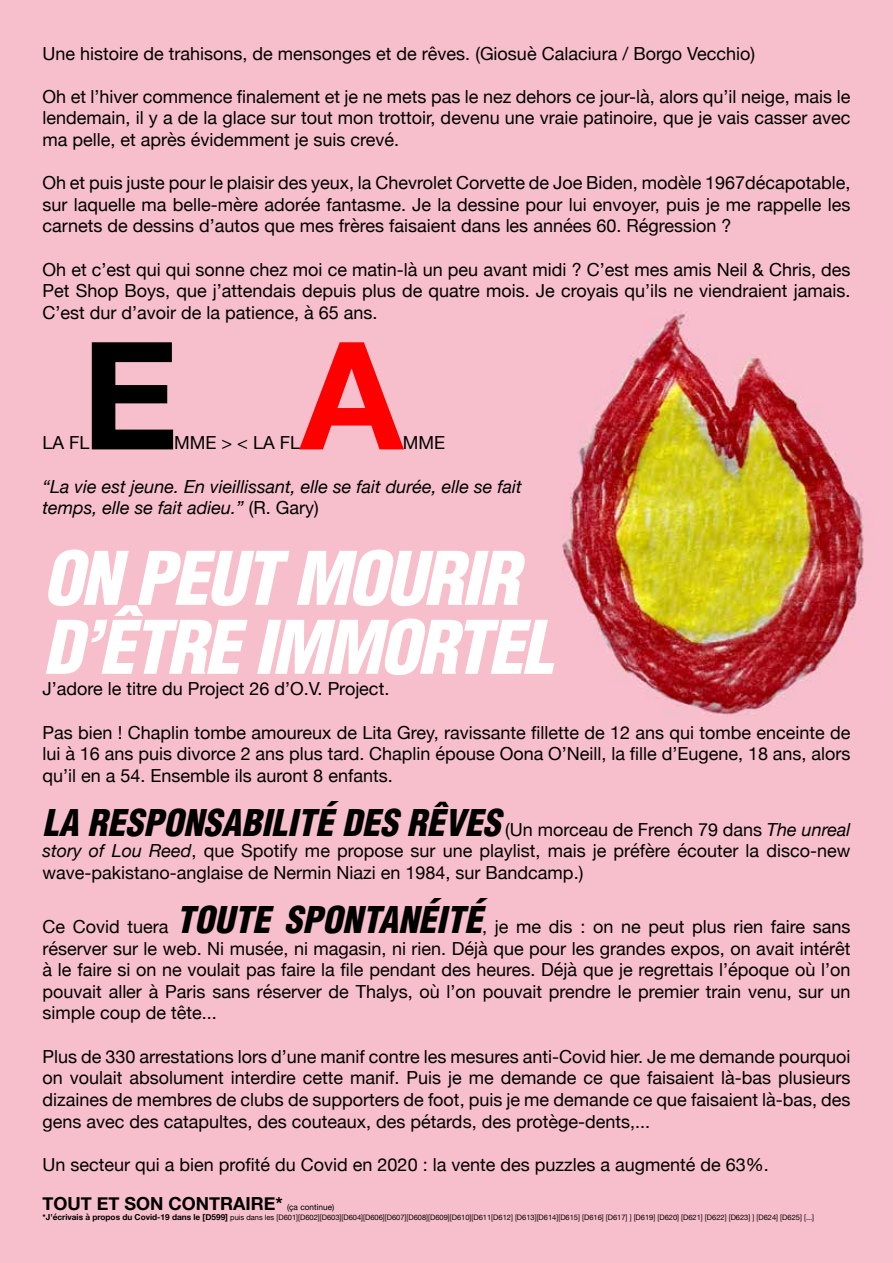
<style>
.page{position:relative;width:893px;height:1263px;background:#f7bfcc}
.page>*{position:absolute;margin:0;border:0;box-sizing:border-box;transform-origin:0 0}
.t1{font:700 150px "Helvetica Neue";color:#000}
.t2{font:700 150px "Helvetica Neue";color:#f00}
.t3{font:italic 900 condensed 72px/69px "Helvetica LT Std";letter-spacing:-.03em;color:#fff}
.t4{font:italic 900 condensed 36px "Helvetica LT Std";color:#000}
.t5{font:18px/21.6px "Helvetica Neue";color:#000;text-align:justify}
.t6{font:italic 18px/21.6px "Helvetica Neue";color:#000}
.t7{font:7.5px "Helvetica Neue";color:#000}
.s1{font-style:normal}
.s2{font-family:"Helvetica Neue";font-weight:400;font-style:normal;font-stretch:normal;font-size:18px}
.s3{font-family:"Helvetica Neue";font-weight:400;font-stretch:normal;font-size:18px}
.s4{font-style:italic}
.s5{font-family:"Helvetica LT Std";font-weight:900;font-style:italic;font-stretch:condensed;font-size:36px}
.s6{font-weight:700}
.s7{font-size:8.25px}
.s8{font-weight:700;font-size:8.25px}
</style>
<div class="page">
<img style="left:563px;top:312px;width:301px;height:405px">
<p class="t5" style="left:43px;top:43px;width:714px">Une histoire de trahisons, de mensonges et de rêves. (Giosuè Calaciura / Borgo Vecchio)</p>
<p class="t5" style="left:43px;top:87px;width:809px">Oh et l’hiver commence finalement et je ne mets pas le nez dehors ce jour-là, alors qu’il neige, mais le lendemain, il y a de la glace sur tout mon trottoir, devenu une vraie patinoire, que je vais casser avec ma pelle, et après évidemment je suis crevé.</p>
<p class="t5" style="left:43px;top:173px;width:809px">Oh et puis juste pour le plaisir des yeux, la Chevrolet Corvette de Joe Biden, modèle 1967décapotable, sur laquelle ma belle-mère adorée fantasme. Je la dessine pour lui envoyer, puis je me rappelle les carnets de dessins d’autos que mes frères faisaient dans les années 60. Régression ?</p>
<p class="t5" style="left:43px;top:259px;width:809px">Oh et c’est qui qui sonne chez moi ce matin-là un peu avant midi ? C’est mes amis Neil &amp; Chris, des Pet Shop Boys, que j’attendais depuis plus de quatre mois. Je croyais qu’ils ne viendraient jamais.<br>C’est dur d’avoir de la patience, à 65 ans.</p>
<h1 class="t1" style="left:81px;top:278px;width:99px">E</h1>
<h1 class="t2" style="left:300px;top:278px;width:104px">A</h1>
<p class="t5" style="left:403px;top:433px;width:44px">MME</p>
<p class="t6" style="left:43px;top:476px;width:481px">“La vie est jeune. En vieillissant, elle se fait durée, elle se fait temps, elle se fait adieu.” <span class="s1">(R. Gary)</span></p>
<h2 class="t3" style="left:43px;top:545px;width:512px">ON PEUT MOURIR<br>D’ÊTRE IMMORTEL</h2>
<p class="t5" style="left:43px;top:679px;width:348px">J’adore le titre du Project 26 d’O.V. Project.</p>
<p class="t5" style="left:43px;top:722px;width:809px">Pas bien ! Chaplin tombe amoureux de Lita Grey, ravissante fillette de 12 ans qui tombe enceinte de lui à 16 ans puis divorce 2 ans plus tard. Chaplin épouse Oona O’Neill, la fille d’Eugene, 18 ans, alors qu’il en a 54. Ensemble ils auront 8 enfants.</p>
<h3 class="t4" style="left:43px;top:800px;width:809px">LA RESPONSABILITÉ DES RÊVES <span class="s2">(Un morceau de French 79 dans</span> <span class="s3">The unreal</span></h3>
<p class="t5" style="left:43px;top:841px;width:809px"><span class="s4">story of Lou Reed</span>, que Spotify me propose sur une playlist, mais je préfère écouter la disco-new wave-pakistano-anglaise de Nermin Niazi en 1984, sur Bandcamp.)</p>
<p class="t5" style="left:43px;top:917px;width:809px">Ce Covid tuera <span class="s5">TOUTE SPONTANÉITÉ</span>, je me dis : on ne peut plus rien faire sans réserver sur le web. Ni musée, ni magasin, ni rien. Déjà que pour les grandes expos, on avait intérêt à le faire si on ne voulait pas faire la file pendant des heures. Déjà que je regrettais l’époque où l’on pouvait aller à Paris sans réserver de Thalys, où l’on pouvait prendre le premier train venu, sur un simple coup de tête...</p>
<p class="t5" style="left:43px;top:1046px;width:809px">Plus de 330 arrestations lors d’une manif contre les mesures anti-Covid hier. Je me demande pourquoi on voulait absolument interdire cette manif. Puis je me demande ce que faisaient là-bas plusieurs dizaines de membres de clubs de supporters de foot, puis je me demande ce que faisaient là-bas, des gens avec des catapultes, des couteaux, des pétards, des protège-dents,...</p>
<p class="t5" style="left:43px;top:1145px;width:728px;line-height:39.6px">Un secteur qui a bien profité du Covid en 2020 : la vente des puzzles a augmenté de 63%.<br><span class="s6">TOUT ET SON CONTRAIRE*</span> <span class="s7">(ça continue)</span></p>
<p class="t7" style="left:43px;top:1212px;width:773px"><span class="s8">*J’écrivais à propos du Covid-19 dans le [D599]</span> puis dans les [D601][D602][D603][D604][D606][D607][D608][D609][D610][D611[D612] [D613][D614][D615] [D616] [D617] ] [D619] [D620] [D621] [D622] [D623] ] [D624] [D625] [...]</p>
<p class="t5" style="left:43px;top:433px;width:49px">LA FL</p>
<p class="t5" style="left:174px;top:433px;width:127px">MME &gt; &lt; LA FL</p>
</div>
